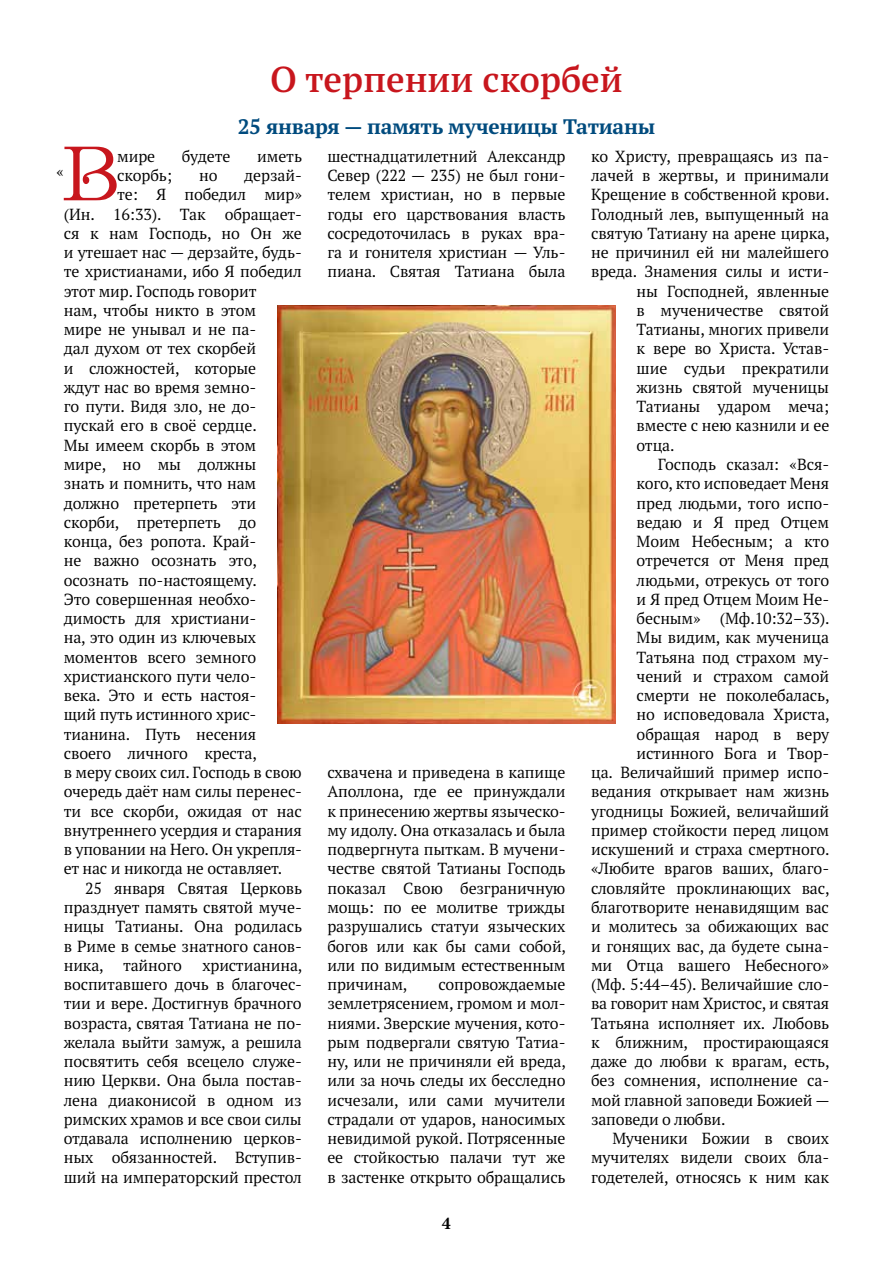
<style>
.page{position:relative;width:893px;height:1263px;background:#fff}
.page>*{position:absolute;margin:0;border:0;box-sizing:border-box;transform-origin:0 0}
.t1{font:84.15px "Antikvarika";color:#c8161d;scale:.91 1}
.t2{font:600 36px "PT Serif Pro";color:#c8161d}
.t3{font:700 21px "PT Serif Pro";letter-spacing:-.015em;color:#004b7e}
.t4{font:700 18px "Minion Pro";color:#000}
.t5{font:16.05px/19.2px "PT Serif Pro";letter-spacing:-.01em;color:#000;text-align:justify}
.t6{font:15.6px "PT Serif Pro";color:#000}
</style>
<div class="page">
<img style="left:278px;top:305px;width:337px;height:418px">
<h2 class="t2" style="left:270px;top:55px;width:354px">О терпении скорбей</h2>
<h3 class="t3" style="left:238px;top:113px;width:419px">25 января — память мученицы Татианы</h3>
<h1 class="t1" style="left:62px;top:129px;width:63px">В</h1>
<p class="t5" style="left:117px;top:146px;width:40px">мире</p>
<p class="t5" style="left:182px;top:146px;width:50px">будете</p>
<p class="t5" style="left:257px;top:146px;width:46px">иметь</p>
<p class="t5" style="left:117px;top:165px;width:56px">скорбь;</p>
<p class="t5" style="left:199px;top:165px;width:20px">но</p>
<p class="t5" style="left:244px;top:165px;width:59px">дерзай-</p>
<p class="t5" style="left:117px;top:185px;width:186px">те: Я победил мир»</p>
<p class="t5" style="left:64px;top:204px;width:240px">(Ин. 16:33). Так обращает-</p>
<p class="t5" style="left:64px;top:223px;width:239px">ся к нам Господь, но Он же</p>
<p class="t5" style="left:64px;top:242px;width:240px">и утешает нас — дерзайте, будь-</p>
<p class="t5" style="left:64px;top:262px;width:240px">те христианами, ибо Я победил</p>
<p class="t5" style="left:64px;top:281px;width:194px">этот мир. Господь говорит</p>
<p class="t5" style="left:64px;top:300px;width:194px">нам, чтобы никто в этом</p>
<p class="t5" style="left:64px;top:320px;width:194px">мире не унывал и не па-</p>
<p class="t5" style="left:64px;top:339px;width:194px">дал духом от тех скорбей</p>
<p class="t5" style="left:64px;top:358px;width:194px">и сложностей, которые</p>
<p class="t5" style="left:64px;top:377px;width:194px">ждут нас во время земно-</p>
<p class="t5" style="left:64px;top:397px;width:194px">го пути. Видя зло, не до-</p>
<p class="t5" style="left:64px;top:416px;width:195px">пускай его в своё сердце.</p>
<p class="t5" style="left:64px;top:435px;width:194px">Мы имеем скорбь в этом</p>
<p class="t5" style="left:64px;top:454px;width:194px">мире, но мы должны</p>
<p class="t5" style="left:64px;top:474px;width:194px">знать и помнить, что нам</p>
<p class="t5" style="left:64px;top:493px;width:194px">должно претерпеть эти</p>
<p class="t5" style="left:64px;top:512px;width:194px">скорби, претерпеть до</p>
<p class="t5" style="left:64px;top:531px;width:194px">конца, без ропота. Край-</p>
<p class="t5" style="left:64px;top:551px;width:195px">не важно осознать это,</p>
<p class="t5" style="left:64px;top:570px;width:195px">осознать по-настоящему.</p>
<p class="t5" style="left:64px;top:589px;width:194px">Это совершенная необхо-</p>
<p class="t5" style="left:64px;top:608px;width:194px">димость для христиани-</p>
<p class="t5" style="left:64px;top:628px;width:194px">на, это один из ключевых</p>
<p class="t5" style="left:64px;top:647px;width:194px">моментов всего земного</p>
<p class="t5" style="left:64px;top:666px;width:194px">христианского пути чело-</p>
<p class="t5" style="left:64px;top:685px;width:194px">века. Это и есть настоя-</p>
<p class="t5" style="left:64px;top:705px;width:192px">щий путь истинного хрис-</p>
<p class="t5" style="left:64px;top:724px;width:194px">тианина. Путь несения</p>
<p class="t5" style="left:64px;top:743px;width:195px">своего личного креста,</p>
<p class="t5" style="left:64px;top:762px;width:239px">в меру своих сил. Господь в свою</p>
<p class="t5" style="left:64px;top:782px;width:237px">очередь даёт нам силы перенес-</p>
<p class="t5" style="left:64px;top:801px;width:240px">ти все скорби, ожидая от нас</p>
<p class="t5" style="left:64px;top:820px;width:240px">внутреннего усердия и старания</p>
<p class="t5" style="left:64px;top:840px;width:240px">в уповании на Него. Он укрепля-</p>
<p class="t5" style="left:64px;top:859px;width:220px">ет нас и никогда не оставляет.</p>
<p class="t5" style="left:85px;top:878px;width:219px">25 января Святая Церковь</p>
<p class="t5" style="left:64px;top:897px;width:240px">празднует память святой муче-</p>
<p class="t5" style="left:64px;top:917px;width:240px">ницы Татианы. Она родилась</p>
<p class="t5" style="left:64px;top:936px;width:240px">в Риме в семье знатного санов-</p>
<p class="t5" style="left:64px;top:955px;width:120px">ника, тайного</p>
<p class="t6" style="left:56px;top:161px;width:9px">«</p>
<p class="t5" style="left:64px;top:955px;width:240px;text-align:left;text-indent:139px">христианина, воспитавшего дочь в благочес&shy;тии и вере. Достигнув брачного возраста, святая Татиана не по&shy;желала выйти замуж, а решила посвятить себя всецело служе&shy;нию Церкви. Она была постав&shy;лена диаконисой в одном из римских храмов и все свои силы отдавала исполнению церков&shy;ных обязанностей. Вступив&shy;ший на императорский престол</p>
<p class="t5" style="left:327px;top:146px;width:240px">шестнадцатилетний Александр Север (222 — 235) не был гони&shy;телем христиан, но в первые годы его царствования власть сосредоточилась в руках вра&shy;га и гонителя христиан — Уль&shy;пиана. Святая Татиана была</p>
<p class="t5" style="left:327px;top:762px;width:240px">схвачена и приведена в капище Аполлона, где ее принуждали к принесению жертвы языческо&shy;му идолу. Она отказалась и была подвергнута пыткам. В мучени&shy;честве святой Татианы Господь показал Свою безграничную мощь: по ее молитве трижды разрушались статуи языческих богов или как бы сами собой, или по видимым естественным причинам,</p>
<p class="t5" style="left:327px;top:974px;width:240px;text-indent:111px">сопровождаемые землетрясением, громом и мол&shy;ниями. Зверские мучения, кото&shy;рым подвергали святую Татиа&shy;ну, или не причиняли ей вреда, или за ночь следы их бесследно исчезали, или сами мучители страдали от ударов, наносимых невидимой рукой. Потрясенные ее стойкостью палачи тут же в застенке открыто обращались</p>
<p class="t4" style="left:442px;top:1211px;width:10px">4</p>
<p class="t5" style="left:591px;top:146px;width:240px">ко Христу, превращаясь из па-</p>
<p class="t5" style="left:591px;top:165px;width:239px">лачей в жертвы, и принимали</p>
<p class="t5" style="left:591px;top:185px;width:240px">Крещение в собственной крови.</p>
<p class="t5" style="left:591px;top:204px;width:239px">Голодный лев, выпущенный на</p>
<p class="t5" style="left:591px;top:223px;width:240px">святую Татиану на арене цирка,</p>
<p class="t5" style="left:591px;top:242px;width:239px">не причинил ей ни малейшего</p>
<p class="t5" style="left:591px;top:262px;width:240px">вреда. Знамения силы и исти-</p>
<p class="t5" style="left:637px;top:281px;width:194px">ны Господней, явленные</p>
<p class="t5" style="left:637px;top:300px;width:194px">в мученичестве святой</p>
<p class="t5" style="left:637px;top:320px;width:194px">Татианы, многих привели</p>
<p class="t5" style="left:637px;top:339px;width:194px">к вере во Христа. Устав-</p>
<p class="t5" style="left:637px;top:358px;width:194px">шие судьи прекратили</p>
<p class="t5" style="left:637px;top:377px;width:194px">жизнь святой мученицы</p>
<p class="t5" style="left:637px;top:397px;width:194px">Татианы ударом меча;</p>
<p class="t5" style="left:637px;top:416px;width:194px">вместе с нею казнили и ее</p>
<p class="t5" style="left:637px;top:435px;width:39px">отца.</p>
<p class="t5" style="left:658px;top:454px;width:173px">Господь сказал: «Вся-</p>
<p class="t5" style="left:637px;top:474px;width:194px">кого, кто исповедает Меня</p>
<p class="t5" style="left:637px;top:493px;width:194px">пред людьми, того испо-</p>
<p class="t5" style="left:637px;top:512px;width:194px">ведаю и Я пред Отцем</p>
<p class="t5" style="left:637px;top:531px;width:194px">Моим Небесным; а кто</p>
<p class="t5" style="left:637px;top:551px;width:194px">отречется от Меня пред</p>
<p class="t5" style="left:637px;top:570px;width:194px">людьми, отрекусь от того</p>
<p class="t5" style="left:637px;top:589px;width:194px">и Я пред Отцем Моим Не-</p>
<p class="t5" style="left:637px;top:608px;width:195px">бесным» (Мф.10:32–33).</p>
<p class="t5" style="left:637px;top:628px;width:194px">Мы видим, как мученица</p>
<p class="t5" style="left:637px;top:647px;width:194px">Татьяна под страхом му-</p>
<p class="t5" style="left:637px;top:666px;width:194px">чений и страхом самой</p>
<p class="t5" style="left:637px;top:685px;width:195px">смерти не поколебалась,</p>
<p class="t5" style="left:637px;top:705px;width:195px">но исповедовала Христа,</p>
<p class="t5" style="left:637px;top:724px;width:194px">обращая народ в веру</p>
<p class="t5" style="left:637px;top:743px;width:194px">истинного Бога и Твор-</p>
<p class="t5" style="left:591px;top:762px;width:240px">ца. Величайший пример испо-</p>
<p class="t5" style="left:591px;top:782px;width:240px">ведания открывает нам жизнь</p>
<p class="t5" style="left:591px;top:801px;width:239px">угодницы Божией, величайший</p>
<p class="t5" style="left:591px;top:820px;width:239px">пример стойкости перед лицом</p>
<p class="t5" style="left:591px;top:840px;width:240px">искушений и страха смертного.</p>
<p class="t5" style="left:591px;top:859px;width:240px">«Любите врагов ваших, благо-</p>
<p class="t5" style="left:591px;top:878px;width:240px">словляйте проклинающих вас,</p>
<p class="t5" style="left:591px;top:897px;width:239px">благотворите ненавидящим вас</p>
<p class="t5" style="left:591px;top:917px;width:239px">и молитесь за обижающих вас</p>
<p class="t5" style="left:591px;top:936px;width:240px">и гонящих вас, да будете сына-</p>
<p class="t5" style="left:591px;top:955px;width:239px">ми Отца вашего Небесного»</p>
<p class="t5" style="left:591px;top:974px;width:240px">(Мф. 5:44–45). Величайшие сло-</p>
<p class="t5" style="left:591px;top:994px;width:240px">ва говорит нам Христос, и святая</p>
<p class="t5" style="left:591px;top:1013px;width:240px">Татьяна исполняет их. Любовь</p>
<p class="t5" style="left:591px;top:1032px;width:239px">к ближним, простирающаяся</p>
<p class="t5" style="left:591px;top:1051px;width:240px">даже до любви к врагам, есть,</p>
<p class="t5" style="left:591px;top:1071px;width:240px">без сомнения, исполнение са-</p>
<p class="t5" style="left:591px;top:1090px;width:240px">мой главной заповеди Божией —</p>
<p class="t5" style="left:591px;top:1109px;width:136px">заповеди о любви.</p>
<p class="t5" style="left:612px;top:1128px;width:218px">Мученики Божии в своих</p>
<p class="t5" style="left:591px;top:1148px;width:240px">мучителях видели своих бла-</p>
<p class="t5" style="left:591px;top:1167px;width:239px">годетелей, относясь к ним как</p>
</div>
